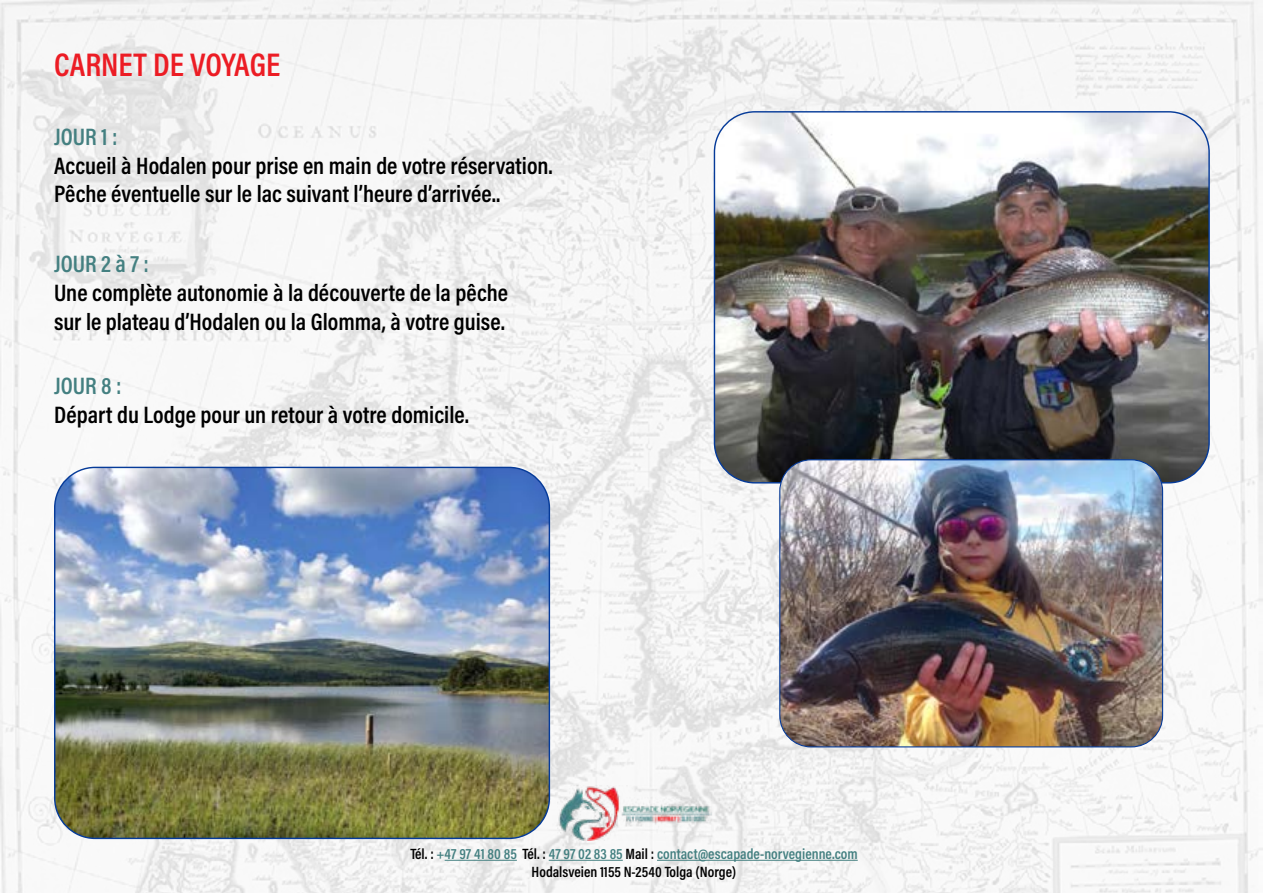
<style>
.page{position:relative;width:1263px;height:893px;background:#fff}
.page>*{position:absolute;margin:0;border:0;box-sizing:border-box;transform-origin:0 0}
.t1{font:600 33px "Acumin Pro Cond";color:#ec1c24}
.t2{font:600 24px/28.8px "Acumin Pro Cond";color:#000}
.t3{font:600 24px "Acumin Pro Cond";color:#448081}
.t4{font:600 15px/18px "Acumin Pro Cond";color:#448081;text-align:center}
.s1{color:#000}
</style>
<div class="page">
<img style="left:0;top:0;width:1263px;height:893px">
<hr style="left:445px;top:860px;width:72px;height:1px;background:#448081">
<hr style="left:549px;top:860px;width:74px;height:1px;background:#448081">
<hr style="left:657px;top:860px;width:201px;height:1px;background:#448081">
<img style="left:557px;top:786px;width:154px;height:54px">
<img style="left:714px;top:112px;width:495px;height:371px">
<img style="left:780px;top:460px;width:382px;height:287px">
<div style="left:779px;top:459px;width:384px;height:288px;border:1px solid #063b99;border-radius:31px"></div>
<img style="left:55px;top:467px;width:494px;height:371px">
<h1 class="t1" style="left:54px;top:43px;width:228px">CARNET DE VOYAGE</h1>
<p class="t3" style="left:54px;top:121px;width:65px">JOUR 1 :</p>
<p class="t2" style="left:54px;top:150px;width:500px">Accueil à Hodalen pour prise en main de votre réservation.<br>Pêche éventuelle sur le lac suivant l’heure d’arrivée..</p>
<p class="t3" style="left:54px;top:248px;width:96px">JOUR 2 à 7 :</p>
<p class="t2" style="left:54px;top:277px;width:455px">Une complète autonomie à la découverte de la pêche sur le plateau d’Hodalen ou la Glomma, à votre guise.</p>
<p class="t3" style="left:54px;top:370px;width:69px">JOUR 8 :</p>
<p class="t2" style="left:54px;top:400px;width:416px">Départ du Lodge pour un retour à votre domicile.</p>
<p class="t4" style="left:410px;top:844px;width:449px"><span class="s1">Tél. :</span> +47 97 41 80 85 <span class="s1">Tél. :</span> 47 97 02 83 85 <span class="s1">Mail :</span> contact@escapade-norvegienne.com<br><span class="s1">Hodalsveien 1155 N-2540 Tolga (Norge)</span></p>
</div>
